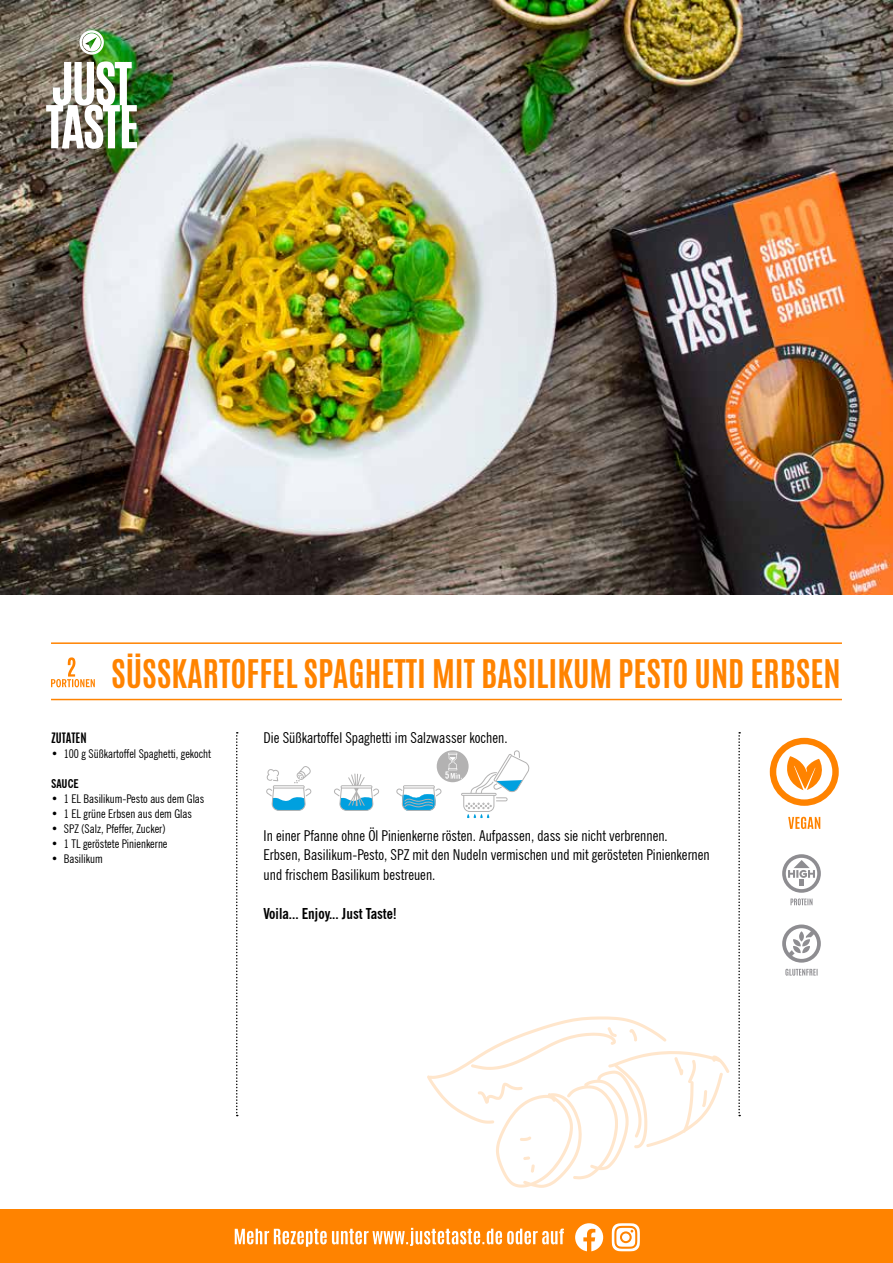
<style>
.page{position:relative;width:893px;height:1263px;background:#fff}
.page>*{position:absolute;margin:0;border:0;box-sizing:border-box;transform-origin:0 0}
.t1{font:700 33px "Antonio";color:#ff8300}
.t2{font:condensed 15px/19.5px "News Gothic BT";color:#000}
.t3{font:700 condensed 15px "News Gothic BT";color:#000}
.t4{font:condensed 12px "News Gothic BT";color:#000}
.t5{font:700 12px "Antonio";color:#000}
.t6{font:700 condensed 12px "News Gothic BT";color:#000}
</style>
<div class="page">
<img style="left:0;top:0;width:893px;height:594px">
<img style="left:46px;top:61px;width:91px;height:88px">
<svg style="left:79px;top:30px;width:25px;height:25px"></svg>
<hr style="left:51px;top:699px;width:791px;height:1px;background:#ff8300">
<div style="left:0;top:1210px;width:893px;height:53px;background:#ff8300"></div>
<hr style="left:51px;top:642px;width:791px;height:2px;background:#ff8300">
<svg style="left:235px;top:1228px;width:329px;height:19px"></svg>
<svg style="left:612px;top:1223px;width:28px;height:28px"></svg>
<svg style="left:575px;top:1223px;width:28px;height:28px"></svg>
<svg style="left:427px;top:1016px;width:302px;height:172px"></svg>
<svg style="left:236px;top:732px;width:2px;height:384px"></svg>
<svg style="left:334px;top:773px;width:45px;height:38px"></svg>
<svg style="left:266px;top:766px;width:45px;height:45px"></svg>
<svg style="left:396px;top:750px;width:134px;height:68px"></svg>
<svg style="left:738px;top:732px;width:2px;height:384px"></svg>
<svg style="left:782px;top:924px;width:39px;height:39px"></svg>
<svg style="left:785px;top:969px;width:33px;height:7px"></svg>
<svg style="left:782px;top:854px;width:39px;height:51px"></svg>
<svg style="left:770px;top:738px;width:69px;height:68px"></svg>
<svg style="left:788px;top:817px;width:32px;height:12px"></svg>
<svg style="left:51px;top:657px;width:44px;height:30px"></svg>
<h1 class="t1" style="left:111px;top:649px;width:731px">SÜSSKARTOFFEL SPAGHETTI MIT BASILIKUM PESTO UND ERBSEN</h1>
<p class="t5" style="left:51px;top:728px;width:37px">ZUTATEN</p>
<p class="t4" style="left:51px;top:746px;width:162px">• 100 g Süßkartoffel Spaghetti, gekocht</p>
<p class="t6" style="left:51px;top:776px;width:29px">SAUCE</p>
<p class="t4" style="left:51px;top:791px;width:155px">• 1 EL Basilikum-Pesto aus dem Glas</p>
<p class="t4" style="left:51px;top:806px;width:142px">• 1 EL grüne Erbsen aus dem Glas</p>
<p class="t4" style="left:51px;top:821px;width:116px">• SPZ (Salz, Pfeffer, Zucker)</p>
<p class="t4" style="left:51px;top:836px;width:118px">• 1 TL geröstete Pinienkerne</p>
<p class="t4" style="left:51px;top:851px;width:53px">• Basilikum</p>
<p class="t2" style="left:264px;top:728px;width:245px">Die Süßkartoffel Spaghetti im Salzwasser kochen.</p>
<p class="t2" style="left:264px;top:826px;width:448px">In einer Pfanne ohne Öl Pinienkerne rösten. Aufpassen, dass sie nicht verbrennen.<br>Erbsen, Basilikum-Pesto, SPZ mit den Nudeln vermischen und mit gerösteten Pinienkernen und frischem Basilikum bestreuen.</p>
<p class="t3" style="left:264px;top:904px;width:135px">Voila... Enjoy... Just Taste!</p>
</div>
